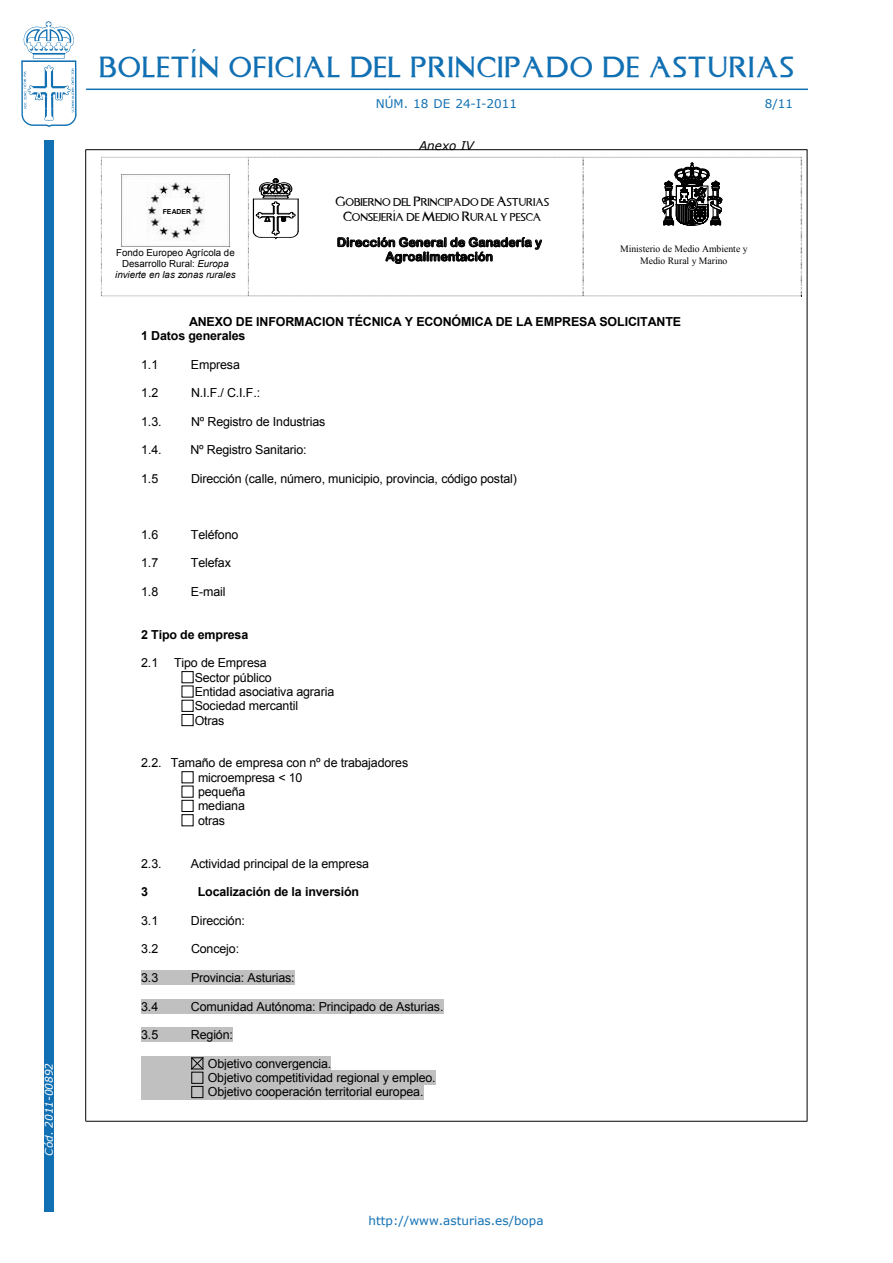
<style>
.page{position:relative;width:893px;height:1263px;background:#fff}
.page>*{position:absolute;margin:0;border:0;box-sizing:border-box;transform-origin:0 0}
.t1{font:24px "Asturica";letter-spacing:.05em;color:#1170b3}
.t2{font:700 15.15px "Times New Roman";color:#000}
.t3{font:12.45px/14.2px "Arial";letter-spacing:-.01em;color:#000}
.t4{font:700 12.45px/14.4px "Arial";letter-spacing:-.01em;color:#000}
.t5{font:12.45px/14.4px "Arial Rounded MT Bold";color:#000;text-align:center}
.t6{font:12px "Verdana";color:#1170b3}
.Anexo{font:italic 12px "Verdana";color:#000}
.t7{font:italic 10.5px "Verdana";color:#fff}
.t8{font:9.75px/11.2px "Arial";color:#000;text-align:center}
.t9{font:9.75px/11.1px "Times New Roman";color:#000;text-align:center}
.t10{font:9px/14.4px "Asturica";color:#000;text-align:center}
.t11{font:700 6.9px "Arial";letter-spacing:.005em;color:#000}
.s1{font-family:"Arial"}
.s2{font-size:11.1px}
.s3{font-style:italic}
</style>
<div class="page">
<div style="left:44px;top:140px;width:10px;height:1072px;background:#1170b3"></div>
<svg style="left:21px;top:21px;width:56px;height:106px"></svg>
<hr style="left:86px;top:89px;width:722px;height:1px;background:#1170b3">
<hr style="left:807px;top:150px;width:1px;height:971px;background:#000">
<hr style="left:86px;top:1121px;width:721px;height:1px;background:#000">
<hr style="left:85px;top:150px;width:1px;height:971px;background:#000">
<hr style="left:86px;top:149px;width:721px;height:1px;background:#000">
<img style="left:101px;top:157px;width:702px;height:140px">
<div style="left:181px;top:671px;width:13px;height:12px;border:1px solid #000"></div>
<div style="left:181px;top:700px;width:13px;height:12px;border:1px solid #000"></div>
<div style="left:181px;top:714px;width:13px;height:12px;border:1px solid #000"></div>
<div style="left:181px;top:771px;width:13px;height:12px;border:1px solid #000"></div>
<div style="left:181px;top:800px;width:13px;height:12px;border:1px solid #000"></div>
<div style="left:181px;top:814px;width:13px;height:12px;border:1px solid #000"></div>
<div style="left:141px;top:970px;width:154px;height:15px;background:#c0c0c0"></div>
<div style="left:141px;top:999px;width:303px;height:14px;background:#c0c0c0"></div>
<div style="left:141px;top:1028px;width:92px;height:14px;background:#c0c0c0"></div>
<div style="left:141px;top:1056px;width:190px;height:15px;background:#c0c0c0"></div>
<svg style="left:191px;top:1057px;width:13px;height:13px"></svg>
<div style="left:141px;top:1071px;width:295px;height:14px;background:#c0c0c0"></div>
<div style="left:191px;top:1072px;width:12px;height:12px;border:1px solid #000"></div>
<div style="left:141px;top:1085px;width:282px;height:14px;background:#c0c0c0"></div>
<div style="left:191px;top:1086px;width:12px;height:12px;border:1px solid #000"></div>
<hr style="left:298px;top:199px;width:1px;height:32px;background:#000">
<svg style="left:253px;top:179px;width:45px;height:60px"></svg>
<hr style="left:253px;top:199px;width:45px;height:1px;background:#000">
<div style="left:162px;top:198px;width:30px;height:20px;background:#fff"></div>
<p class="t7" style="left:42px;top:1155px;width:94px;rotate:-90deg">Cód. 2011-00892</p>
<h1 class="t1" style="left:99px;top:49px;width:696px">BOLETÍN OFICIAL DEL PRINCIPADO DE ASTURIAS</h1>
<p class="t6" style="left:376px;top:96px;width:143px">núm. 18 de 24-i-2011</p>
<p class="t6" style="left:765px;top:96px;width:30px">8/11</p>
<p class="t11" style="left:163px;top:207px;width:30px">FEADER</p>
<p class="t2" style="left:399px;top:130px;width:74px">ANEXO <span class="s1">IV</span></p>
<p class="Anexo" style="left:419px;top:137px;width:56px">Anexo IV</p>
<p class="t10" style="left:336px;top:194px;width:215px"><span class="s2">G</span>OBIERNO DEL <span class="s2">P</span>RINCIPADO DE <span class="s2">A</span>STURIAS<br><span class="s2">C</span>ONSEJERÍA DE <span class="s2">M</span>EDIO <span class="s2">R</span>URAL Y PESCA</p>
<p class="t8" style="left:115px;top:247px;width:122px">Fondo Europeo Agrícola de<br>Desarrollo Rural: <span class="s3">Europa invierte en las zonas rurales</span></p>
<p class="t5" style="left:337px;top:235px;width:207px">Dirección General de Ganadería y<br>Agroalimentación</p>
<p class="t9" style="left:620px;top:243px;width:129px">Ministerio de Medio Ambiente y<br>Medio Rural y Marino</p>
<p class="t4" style="left:141px;top:314px;width:541px;text-indent:48px">ANEXO DE INFORMACION TÉCNICA Y ECONÓMICA DE LA EMPRESA SOLICITANTE<br>1 Datos generales</p>
<p class="t3" style="left:141px;top:357px;width:19px">1.1</p>
<p class="t3" style="left:191px;top:357px;width:50px">Empresa</p>
<p class="t3" style="left:141px;top:386px;width:19px">1.2</p>
<p class="t3" style="left:191px;top:386px;width:71px">N.I.F./ C.I.F.:</p>
<p class="t3" style="left:141px;top:414px;width:22px">1.3.</p>
<p class="t3" style="left:191px;top:414px;width:136px">Nº Registro de Industrias</p>
<p class="t3" style="left:141px;top:443px;width:22px">1.4.</p>
<p class="t3" style="left:190px;top:443px;width:118px">Nº Registro Sanitario:</p>
<p class="t3" style="left:141px;top:471px;width:19px">1.5</p>
<p class="t3" style="left:191px;top:471px;width:327px">Dirección (calle, número, municipio, provincia, código postal)</p>
<p class="t3" style="left:141px;top:527px;width:19px">1.6</p>
<p class="t3" style="left:191px;top:527px;width:49px">Teléfono</p>
<p class="t3" style="left:141px;top:556px;width:19px">1.7</p>
<p class="t3" style="left:191px;top:556px;width:41px">Telefax</p>
<p class="t3" style="left:141px;top:584px;width:19px">1.8</p>
<p class="t3" style="left:191px;top:584px;width:36px">E-mail</p>
<p class="t4" style="left:141px;top:627px;width:109px">2 Tipo de empresa</p>
<p class="t3" style="left:141px;top:656px;width:19px">2.1</p>
<p class="t3" style="left:195px;top:656px;width:141px;text-indent:-21px">Tipo de Empresa<br>Sector público<br>Entidad asociativa agraria<br>Sociedad mercantil<br>Otras</p>
<p class="t3" style="left:198px;top:756px;width:212px;text-indent:-57px">2.2. Tamaño de empresa con nº de trabajadores microempresa &lt; 10<br>pequeña<br>mediana<br>otras</p>
<p class="t3" style="left:141px;top:856px;width:22px">2.3.</p>
<p class="t3" style="left:191px;top:856px;width:180px">Actividad principal de la empresa</p>
<p class="t4" style="left:141px;top:885px;width:8px">3</p>
<p class="t4" style="left:198px;top:885px;width:163px">Localización de la inversión</p>
<p class="t3" style="left:141px;top:913px;width:19px">3.1</p>
<p class="t3" style="left:191px;top:913px;width:55px">Dirección:</p>
<p class="t3" style="left:141px;top:942px;width:19px">3.2</p>
<p class="t3" style="left:191px;top:942px;width:50px">Concejo:</p>
<p class="t3" style="left:141px;top:971px;width:19px">3.3</p>
<p class="t3" style="left:191px;top:971px;width:105px">Provincia: Asturias:</p>
<p class="t3" style="left:141px;top:999px;width:19px">3.4</p>
<p class="t3" style="left:191px;top:999px;width:254px">Comunidad Autónoma: Principado de Asturias.</p>
<p class="t3" style="left:141px;top:1028px;width:19px">3.5</p>
<p class="t3" style="left:191px;top:1028px;width:43px">Región:</p>
<p class="t3" style="left:208px;top:1056px;width:229px">Objetivo convergencia.<br>Objetivo competitividad regional y empleo.<br>Objetivo cooperación territorial europea.</p>
<p class="t6" style="left:369px;top:1213px;width:177px">http://www.asturias.es/bopa</p>
</div>
